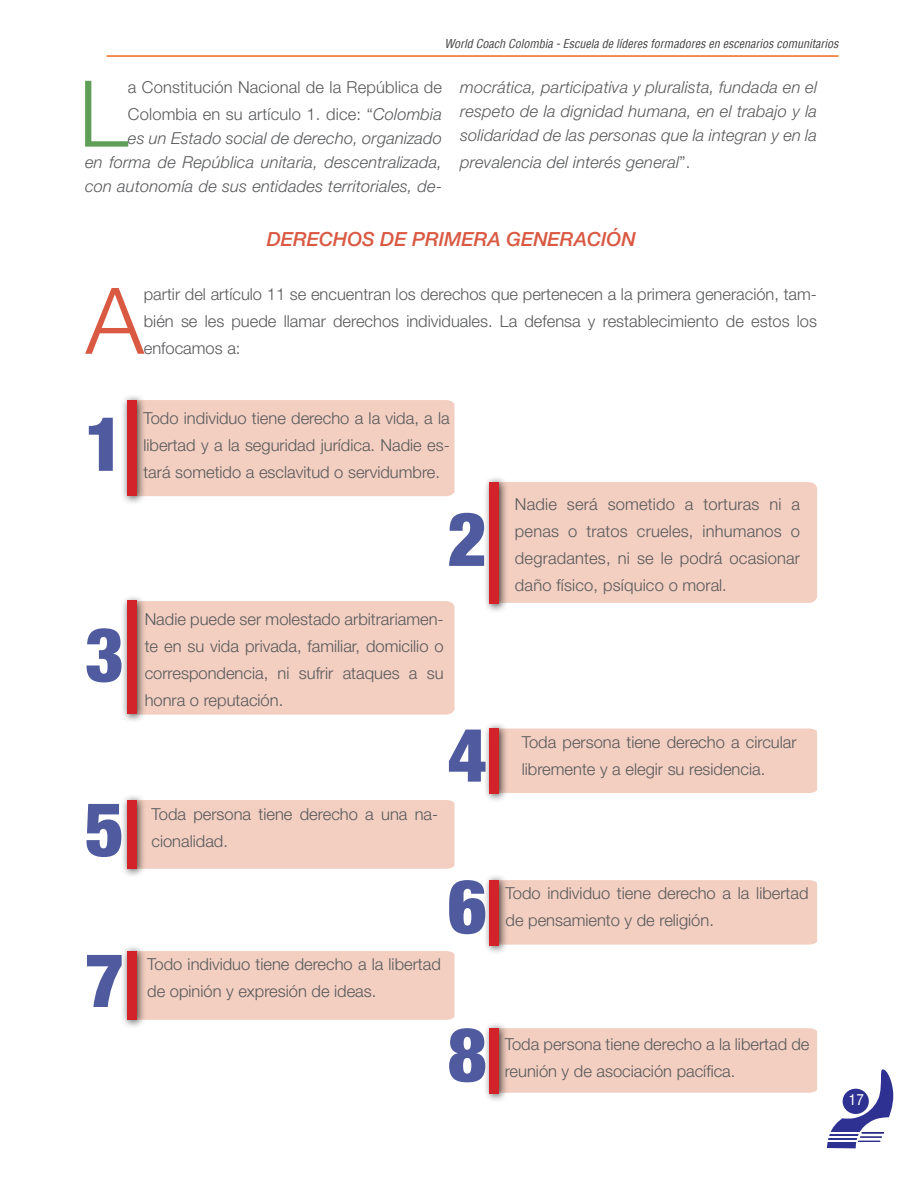
<style>
.page{position:relative;width:915px;height:1191px;background:#fff}
.page>*{position:absolute;margin:0;border:0;box-sizing:border-box;transform-origin:0 0}
.t1{font:300 92.1px "Helvetica Neue LT Std";color:#5e9e56}
.t2{font:300 92.1px "Helvetica Neue LT Std";color:#d95943}
.t3{font:900 condensed 75px "Helvetica Neue LT Std";color:#4f5b9e}
.t4{font:italic 500 19.5px "Helvetica Neue LT Std";color:#d95943}
.t5{font:300 16.5px/27px "Helvetica Neue LT Std";color:#58595b}
.t6{font:italic 300 16.5px/24px "Helvetica Neue LT Std";letter-spacing:.01em;color:#58595b;text-align:justify}
.t7{font:100 condensed 16.5px "Helvetica";color:#fff}
.t8{font:italic condensed 12px "Helvetica";color:#414042}
.s1{font-style:italic}
.s2{font-style:normal}
</style>
<div class="page">
<svg style="left:827px;top:1069px;width:66px;height:79px"></svg>
<hr style="left:107px;top:55px;width:731px;height:2px;background:#f26921">
<div style="left:146px;top:400px;width:308px;height:96px;background:#f3cfc1"></div>
<div style="left:120px;top:393px;width:26px;height:112px;background:#000;opacity:.75"></div>
<div style="left:127px;top:400px;width:9px;height:95px;background:#d2232a"></div>
<div style="left:508px;top:482px;width:308px;height:121px;background:#f3cfc1"></div>
<div style="left:482px;top:475px;width:26px;height:138px;background:#000;opacity:.75"></div>
<div style="left:489px;top:482px;width:10px;height:122px;background:#d2232a"></div>
<div style="left:146px;top:601px;width:308px;height:113px;background:#f3cfc1"></div>
<div style="left:120px;top:594px;width:26px;height:129px;background:#000;opacity:.75"></div>
<div style="left:127px;top:601px;width:9px;height:113px;background:#d2232a"></div>
<div style="left:508px;top:728px;width:308px;height:65px;background:#f3cfc1"></div>
<div style="left:482px;top:721px;width:26px;height:82px;background:#000;opacity:.75"></div>
<div style="left:489px;top:728px;width:10px;height:65px;background:#d2232a"></div>
<div style="left:146px;top:800px;width:308px;height:68px;background:#f3cfc1"></div>
<div style="left:120px;top:793px;width:26px;height:85px;background:#000;opacity:.75"></div>
<div style="left:127px;top:800px;width:9px;height:68px;background:#d2232a"></div>
<div style="left:508px;top:880px;width:308px;height:64px;background:#f3cfc1"></div>
<div style="left:482px;top:873px;width:26px;height:81px;background:#000;opacity:.75"></div>
<div style="left:489px;top:880px;width:10px;height:65px;background:#d2232a"></div>
<div style="left:146px;top:951px;width:308px;height:68px;background:#f3cfc1"></div>
<div style="left:120px;top:944px;width:26px;height:85px;background:#000;opacity:.75"></div>
<div style="left:127px;top:951px;width:9px;height:68px;background:#d2232a"></div>
<div style="left:508px;top:1028px;width:308px;height:64px;background:#f3cfc1"></div>
<div style="left:482px;top:1021px;width:26px;height:81px;background:#000;opacity:.75"></div>
<div style="left:489px;top:1028px;width:10px;height:65px;background:#d2232a"></div>
<p class="t8" style="left:444px;top:36px;width:395px">World Coach Colombia - Escuela de líderes formadores en escenarios comunitarios</p>
<h1 class="t1" style="left:78px;top:58px;width:51px">L</h1>
<p class="t5" style="left:128px;top:73px;width:315px">a Constitución Nacional de la República de<br>Colombia en su artículo 1. dice: “<span class="s1">Colombia</span></p>
<p class="t6" style="left:85px;top:125px;width:358px;text-indent:43px">es un Estado social de derecho, organizado en forma de República unitaria, descentralizada, con autonomía de sus entidades territoriales, de-</p>
<p class="t6" style="left:460px;top:75px;width:358px">mocrática, participativa y pluralista, fundada en el respeto de la dignidad humana, en el trabajo y la solidaridad de las personas que la integran y en la</p>
<p class="t6" style="left:460px;top:150px;width:231px">prevalencia del interés general<span class="s2">”.</span></p>
<p class="t4" style="left:267px;top:227px;width:370px">DERECHOS DE PRIMERA GENERACIÓN</p>
<h1 class="t2" style="left:86px;top:265px;width:60px">A</h1>
<p class="t5" style="left:144px;top:280px;width:674px;text-align:justify">partir del artículo 11 se encuentran los derechos que pertenecen a la primera generación, tam&shy;bién se les puede llamar derechos individuales. La defensa y restablecimiento de estos los enfocamos a:</p>
<h2 class="t3" style="left:85px;top:398px;width:40px">1</h2>
<h2 class="t3" style="left:85px;top:608px;width:40px">3</h2>
<p class="t5" style="left:143px;top:404px;width:308px;text-align:justify">Todo individuo tiene derecho a la vida, a la libertad y a la seguridad jurídica. Nadie es&shy;tará sometido a esclavitud o servidumbre.</p>
<h2 class="t3" style="left:447px;top:493px;width:40px">2</h2>
<p class="t5" style="left:145px;top:605px;width:300px;text-align:justify">Nadie puede ser molestado arbitrariamen&shy;te en su vida privada, familiar, domicilio o correspondencia, ni sufrir ataques a su honra o reputación.</p>
<p class="t5" style="left:514px;top:490px;width:286px;text-align:justify">Nadie será sometido a torturas ni a penas o tratos crueles, inhumanos o degradantes, ni se le podrá ocasionar daño físico, psíquico o moral.</p>
<h2 class="t3" style="left:447px;top:708px;width:40px">4</h2>
<p class="t5" style="left:521px;top:728px;width:276px">Toda persona tiene derecho a circular libremente y a elegir su residencia.</p>
<h2 class="t3" style="left:85px;top:783px;width:40px">5</h2>
<p class="t5" style="left:151px;top:800px;width:288px">Toda persona tiene derecho a una na&shy;cionalidad.</p>
<h2 class="t3" style="left:85px;top:934px;width:40px">7</h2>
<p class="t5" style="left:147px;top:950px;width:295px">Todo individuo tiene derecho a la libertad de opinión y expresión de ideas.</p>
<h2 class="t3" style="left:447px;top:860px;width:40px">6</h2>
<p class="t5" style="left:505px;top:879px;width:304px">Todo individuo tiene derecho a la libertad de pensamiento y de religión.</p>
<h2 class="t3" style="left:447px;top:1008px;width:40px">8</h2>
<p class="t5" style="left:504px;top:1030px;width:306px">Toda persona tiene derecho a la libertad de reunión y de asociación pacífica.</p>
<p class="t7" style="left:848px;top:1093px;width:16px">17</p>
</div>
